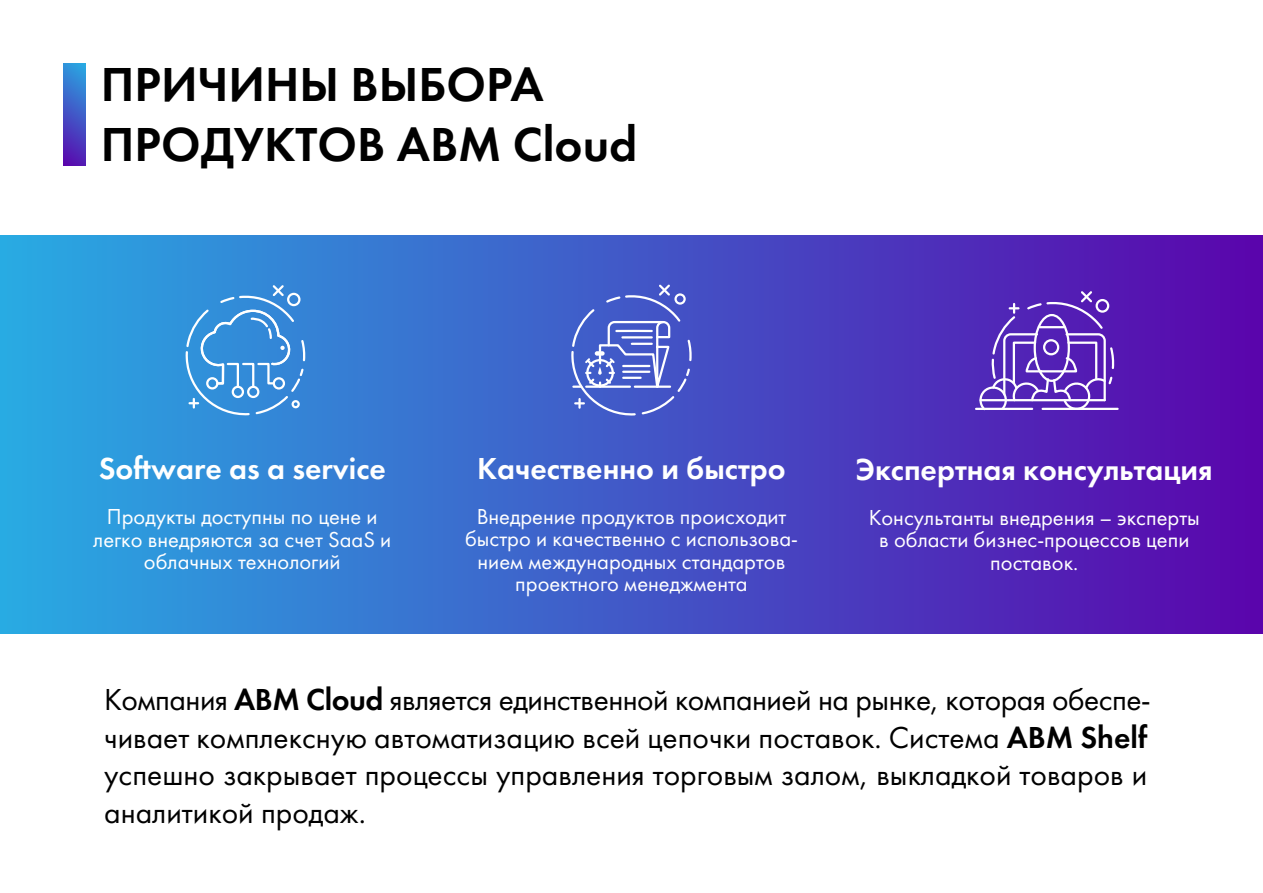
<style>
.page{position:relative;width:1263px;height:893px;background:#fff}
.page>*{position:absolute;margin:0;border:0;box-sizing:border-box;transform-origin:0 0}
.t1{font:49.5px/59.4px "Futura Demi C";color:#000}
.t2{font:31.5px/37.5px "Futura Book C";color:#000;text-align:justify}
.t3{font:31.5px "Futura Demi C";color:#fff}
.t4{font:22.5px/22.5px "Futura Book C";color:#fff;text-align:center}
.s1{font-family:"Futura Demi C"}
</style>
<div class="page">
<div style="left:0;top:235px;width:1263px;height:399px;background:linear-gradient(to right,#28abe3,#5a04ac)"></div>
<div style="left:64px;top:64px;width:22px;height:101px;background:linear-gradient(to bottom,#2ca0df,#5611b0)"></div>
<svg style="left:185px;top:283px;width:121px;height:133px;background:#4b99dc"></svg>
<svg style="left:570px;top:283px;width:122px;height:133px;background:#5d70cf"></svg>
<svg style="left:979px;top:289px;width:136px;height:143px;background:#683ebe"></svg>
<hr style="left:980px;top:399px;width:125px;height:2px;background:#fff">
<hr style="left:976px;top:408px;width:56px;height:2px;background:#fff">
<hr style="left:1042px;top:408px;width:75px;height:2px;background:#fff">
<h1 class="t1" style="left:101px;top:55px;width:538px">ПРИЧИНЫ ВЫБОРА<br>ПРОДУКТОВ ABM Cloud</h1>
<h2 class="t3" style="left:99px;top:450px;width:289px">Software as a service</h2>
<p class="t4" style="left:93px;top:506px;width:300px">Продукты доступны по цене и легко внедряются за счет SaaS и облачных технологий</p>
<h2 class="t3" style="left:477px;top:450px;width:310px">Качественно и быстро</h2>
<p class="t4" style="left:465px;top:506px;width:334px">Внедрение продуктов происходит быстро и качественно с использова&shy;нием международных стандартов проектного менеджмента</p>
<h2 class="t3" style="left:856px;top:451px;width:358px">Экспертная консультация</h2>
<p class="t4" style="left:869px;top:506px;width:333px">Консультанты внедрения – эксперты в области бизнес-процессов цепи поставок.</p>
<p class="t2" style="left:104px;top:682px;width:1048px">Компания <span class="s1">ABM Cloud</span> является единственной компанией на рынке, которая обеспе&shy;чивает комплексную автоматизацию всей цепочки поставок. Cистема <span class="s1">ABM Shelf </span>успешно закрывает процессы управления торговым залом, выкладкой товаров и аналитикой продаж.</p>
</div>
